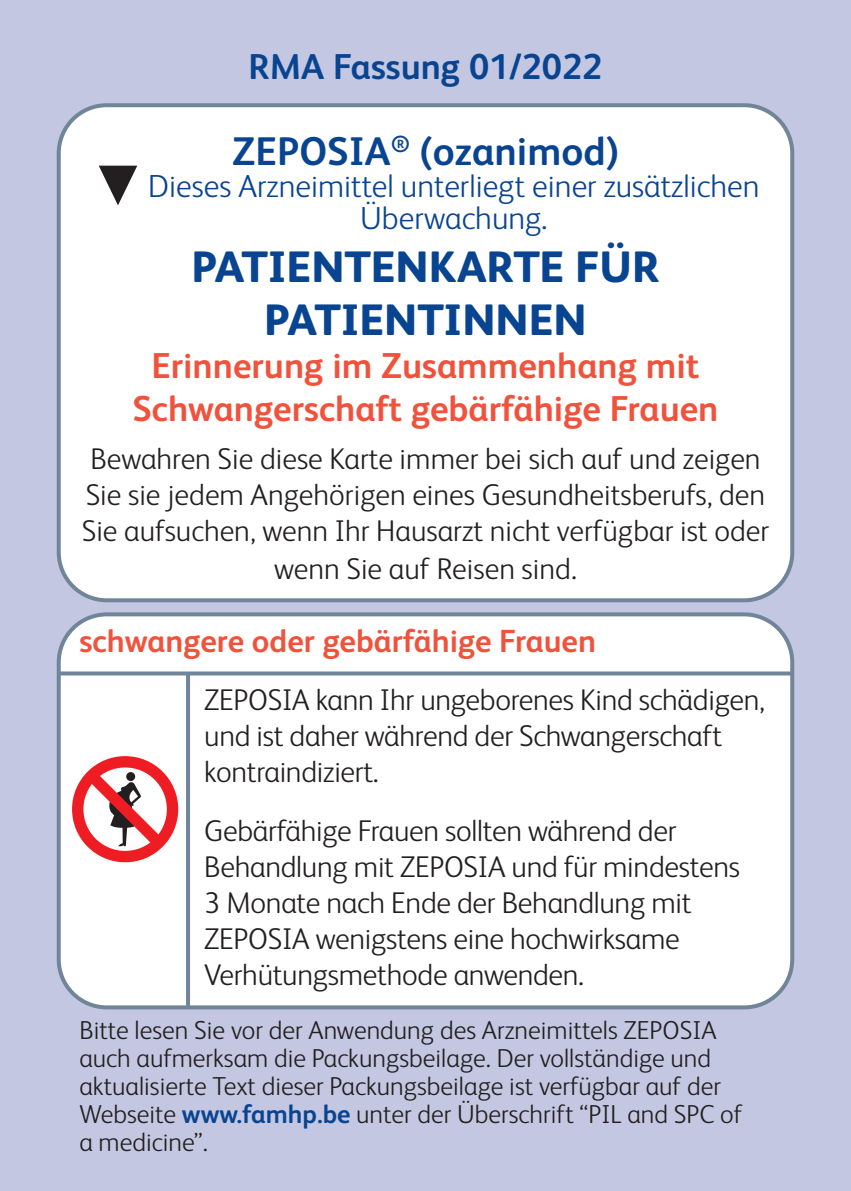
<style>
.page{position:relative;width:851px;height:1191px;background:#fff}
.page>*{position:absolute;margin:0;border:0;box-sizing:border-box;transform-origin:0 0}
.t1{font:800 44px/52.8px "BMS Humanity";color:#094491;text-align:center}
.t2{font:700 40px "BMS Humanity";color:#094491}
.t3{font:700 36px/43.2px "BMS Humanity";color:#f0523c;text-align:center}
.t4{font:700 36px "BMS Humanity";color:#094491}
.t5{font:300 32px/32px "BMS Humanity";color:#094491;text-align:center}
.t6{font:700 32px "BMS Humanity";color:#f0523c}
.t7{font:300 30px/36px "BMS Humanity";letter-spacing:-.01em;color:#231f20}
.t8{font:300 26px/28px "BMS Humanity";color:#231f20}
.s1{font-weight:700;color:#094491}
</style>
<div class="page">
<div style="left:0;top:0;width:850px;height:1191px;background:#c3c7e1"></div>
<div style="left:59px;top:105px;width:733px;height:495px;background:#fff;border-radius:48px"></div>
<div style="left:57px;top:103px;width:737px;height:499px;border:4px solid #718599;border-radius:48px"></div>
<div style="left:59px;top:614px;width:733px;height:393px;background:#fff;border-radius:48px"></div>
<div style="left:57px;top:612px;width:737px;height:397px;border:4px solid #718599;border-radius:48px"></div>
<svg style="left:99px;top:166px;width:38px;height:39px"></svg>
<hr style="left:186px;top:673px;width:4px;height:334px;background:#718599">
<svg style="left:60px;top:671px;width:731px;height:4px;background:#8293a5"></svg>
<svg style="left:74px;top:758px;width:102px;height:102px"></svg>
<p class="t4" style="left:248px;top:41px;width:355px">RMA Fassung 01/2022</p>
<p class="t2" style="left:232px;top:123px;width:388px">ZEPOSIA<sup>®</sup> (ozanimod)</p>
<p class="t5" style="left:148px;top:168px;width:612px">Dieses Arzneimittel unterliegt einer zusätzlichen<br>Überwachung.</p>
<p class="t1" style="left:191px;top:237px;width:469px">PATIENTENKARTE FÜR<br>PATIENTINNEN</p>
<p class="t3" style="left:132px;top:342px;width:587px">Erinnerung im Zusammenhang mit<br>Schwangerschaft gebärfähige Frauen</p>
<p class="t7" style="left:82px;top:438px;width:688px;text-align:center">Bewahren Sie diese Karte immer bei sich auf und zeigen Sie sie jedem Angehörigen eines Gesundheitsberufs, den Sie aufsuchen, wenn Ihr Hausarzt nicht verfügbar ist oder wenn Sie auf Reisen sind.</p>
<p class="t6" style="left:79px;top:618px;width:518px">schwangere oder gebärfähige Frauen</p>
<p class="t7" style="left:204px;top:680px;width:562px">ZEPOSIA kann Ihr ungeborenes Kind schädigen, und ist daher während der Schwangerschaft kontraindiziert.</p>
<p class="t7" style="left:204px;top:811px;width:537px">Gebärfähige Frauen sollten während der Behandlung mit ZEPOSIA und für mindestens 3 Monate nach Ende der Behandlung mit ZEPOSIA wenigstens eine hochwirksame Verhütungsmethode anwenden.</p>
<p class="t8" style="left:79px;top:1014px;width:664px">Bitte lesen Sie vor der Anwendung des Arzneimittels ZEPOSIA auch aufmerksam die Packungsbeilage. Der vollständige und aktualisierte Text dieser Packungsbeilage ist verfügbar auf der Webseite <span class="s1">www.famhp.be</span> unter der Überschrift “PIL and SPC of a medicine”.</p>
</div>
